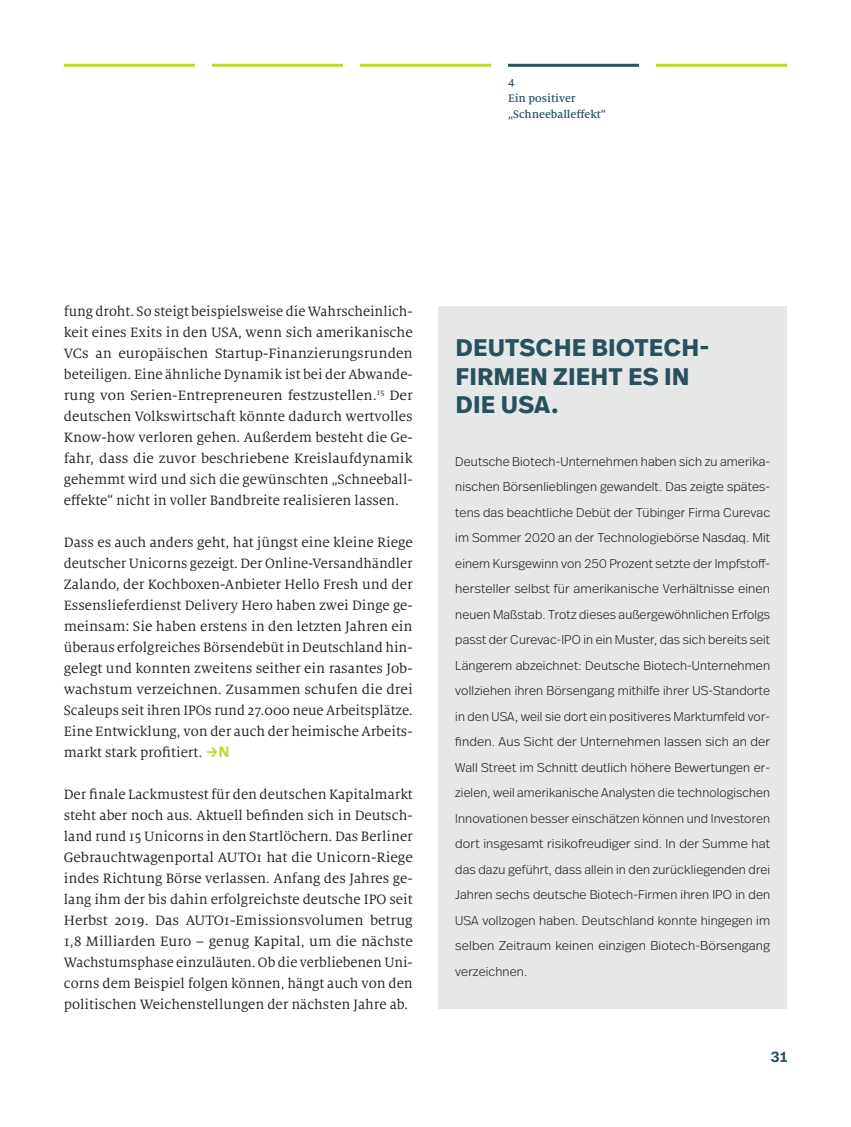
<style>
.page{position:relative;width:851px;height:1127px;background:#fff}
.page>*{position:absolute;margin:0;border:0;box-sizing:border-box;transform-origin:0 0}
.t1{font:700 24px/28.5px "Real Head Pro";letter-spacing:.03em;color:#28505d}
.t2{font:15px/21px "Milo Serif OT";color:#231f20;text-align:justify}
.t3{font:600 15px "Real Head Pro";color:#28505d}
.t4{font:300 12.75px/25.5px "Real Head Pro";letter-spacing:.01em;color:#231f20;text-align:justify}
.t5{font:500 12px/16.5px "Milo Serif OT";color:#28505d}
.s1{font-family:"Real Head Pro";font-weight:600;color:#c1d72f}
</style>
<div class="page">
<hr style="left:64px;top:64px;width:131px;height:3px;background:#c1d72f">
<hr style="left:212px;top:64px;width:131px;height:3px;background:#c1d72f">
<hr style="left:360px;top:64px;width:131px;height:3px;background:#c1d72f">
<hr style="left:508px;top:64px;width:131px;height:3px;background:#28505d">
<hr style="left:656px;top:64px;width:131px;height:3px;background:#c1d72f">
<div style="left:438px;top:306px;width:349px;height:703px;background:#e5e8e7"></div>
<p class="t5" style="left:508px;top:73px;width:99px">4<br>Ein positiver „Schneeballeffekt“</p>
<p class="t2" style="left:64px;top:301px;width:350px">fung droht. So steigt beispielsweise die Wahrscheinlich&shy;keit eines Exits in den USA, wenn sich amerikanische VCs an europäischen Startup-Finanzierungsrunden beteiligen. Eine ähnliche Dynamik ist bei der Abwande&shy;rung von Serien-Entrepreneuren festzustellen.<sup>15</sup> Der deutschen Volkswirtschaft könnte dadurch wertvolles Know-how verloren gehen. Außerdem besteht die Ge&shy;fahr, dass die zuvor beschriebene Kreislaufdynamik gehemmt wird und sich die gewünschten „Schneeball&shy;effekte“ nicht in voller Bandbreite realisieren lassen.</p>
<p class="t2" style="left:64px;top:532px;width:350px">Dass es auch anders geht, hat jüngst eine kleine Riege deutscher Unicorns gezeigt. Der Online-Versandhändler Zalando, der Kochboxen-Anbieter Hello Fresh und der Essenslieferdienst Delivery Hero haben zwei Dinge ge&shy;meinsam: Sie haben erstens in den letzten Jahren ein überaus erfolgreiches Börsendebüt in Deutschland hin&shy;gelegt und konnten zweitens seither ein rasantes Job&shy;wachstum verzeichnen. Zusammen schufen die drei Scaleups seit ihren IPOs rund 27.000 neue Arbeitsplätze.<br>Eine Entwicklung, von der auch der heimische Arbeits&shy;markt stark profitiert. <span class="s1">→N</span></p>
<p class="t2" style="left:64px;top:784px;width:350px">Der finale Lackmustest für den deutschen Kapitalmarkt steht aber noch aus. Aktuell befinden sich in Deutsch&shy;land rund 15 Unicorns in den Startlöchern. Das Berliner Gebrauchtwagenportal AUTO1 hat die Unicorn-Riege indes Richtung Börse verlassen. Anfang des Jahres ge&shy;lang ihm der bis dahin erfolgreichste deutsche IPO seit Herbst 2019. Das AUTO1-Emissionsvolumen betrug 1,8 Milliarden Euro – genug Kapital, um die nächste Wachstumsphase einzuläuten. Ob die verbliebenen Uni&shy;corns dem Beispiel folgen können, hängt auch von den politischen Weichenstellungen der nächsten Jahre ab.</p>
<h1 class="t1" style="left:456px;top:331px;width:254px">DEUTSCHE BIOTECH-<br>FIRMEN ZIEHT ES IN<br>DIE USA.</h1>
<p class="t4" style="left:455px;top:447px;width:316px">Deutsche Biotech-Unternehmen haben sich zu amerika&shy;nischen Börsenlieblingen gewandelt. Das zeigte spätes&shy;tens das beachtliche Debüt der Tübinger Firma Curevac im Sommer 2020 an der Technologiebörse Nasdaq. Mit einem Kursgewinn von 250 Prozent setzte der Impfstoff&shy;hersteller selbst für amerikanische Verhältnisse einen neuen Maßstab. Trotz dieses außergewöhnlichen Erfolgs passt der Curevac-IPO in ein Muster, das sich bereits seit Längerem abzeichnet: Deutsche Biotech-Unternehmen vollziehen ihren Börsengang mithilfe ihrer US-Standorte in den USA, weil sie dort ein positiveres Marktumfeld vor&shy;finden. Aus Sicht der Unternehmen lassen sich an der Wall Street im Schnitt deutlich höhere Bewertungen er&shy;zielen, weil amerikanische Analysten die technologischen Innovationen besser einschätzen können und Investoren dort insgesamt risikofreudiger sind. In der Summe hat das dazu geführt, dass allein in den zurückliegenden drei Jahren sechs deutsche Biotech-Firmen ihren IPO in den USA vollzogen haben. Deutschland konnte hingegen im selben Zeitraum keinen einzigen Biotech-Börsengang verzeichnen.</p>
<p class="t3" style="left:770px;top:1044px;width:18px">31</p>
</div>
